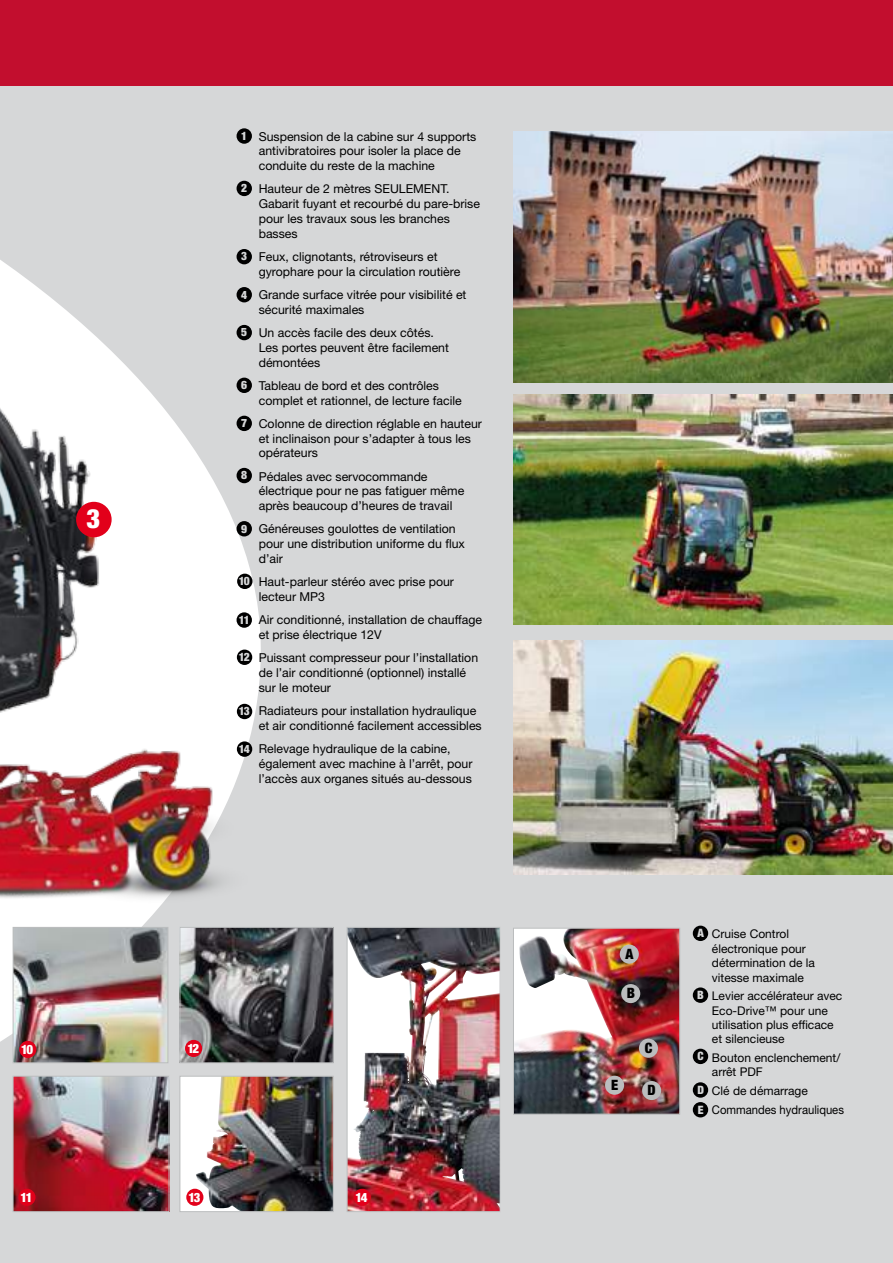
<style>
.page{position:relative;width:893px;height:1263px;background:#fff}
.page>*{position:absolute;margin:0;border:0;box-sizing:border-box;transform-origin:0 0}
.t1{font:900 condensed 26.55px "Helvetica Neue LT Std";color:#fff}
.t2{font:900 condensed 14.25px "Helvetica Neue LT Std";color:#000}
.t3{font:900 condensed 12.9px "Helvetica Neue LT Std";letter-spacing:-.11em;color:#fff}
.t4{font:12.3px/14.7px "Helvetica Neue LT Std";color:#000}
.t5{font:12px/14.4px "Helvetica Neue LT Std";color:#000}
.t6{font:900 condensed 11.55px/19.8px "Helvetica Neue LT Std";letter-spacing:-.09em;color:#d6d7d8}
</style>
<div class="page">
<div style="left:0;top:85px;width:893px;height:1178px;background:#d6d7d8"></div>
<div style="left:0;top:0;width:893px;height:85px;background:#c20e2e"></div>
<img style="left:513px;top:132px;width:380px;height:251px">
<img style="left:513px;top:641px;width:380px;height:233px">
<img style="left:15px;top:1078px;width:152px;height:132px">
<div style="left:13px;top:1076px;width:156px;height:136px;border:1px solid #bbbdbe"></div>
<div style="left:18px;top:1189px;width:18px;height:17px;background:#e2001a;border-radius:50%"></div>
<img style="left:182px;top:929px;width:150px;height:132px">
<div style="left:180px;top:927px;width:154px;height:136px;border:1px solid #bbbdbe"></div>
<div style="left:185px;top:1040px;width:17px;height:17px;background:#e2001a;border-radius:50%"></div>
<div style="left:180px;top:1076px;width:153px;height:135px;background:#fff"></div>
<img style="left:196px;top:1078px;width:136px;height:132px">
<div style="left:180px;top:1076px;width:154px;height:136px;border:1px solid #bbbdbe"></div>
<div style="left:186px;top:1189px;width:17px;height:17px;background:#e2001a;border-radius:50%"></div>
<img style="left:349px;top:929px;width:149px;height:281px">
<div style="left:347px;top:927px;width:153px;height:285px;border:1px solid #bbbdbe"></div>
<div style="left:354px;top:1189px;width:17px;height:17px;background:#e2001a;border-radius:50%"></div>
<img style="left:15px;top:936px;width:151px;height:125px">
<div style="left:13px;top:927px;width:155px;height:136px;border:1px solid #bbbdbe"></div>
<div style="left:19px;top:1041px;width:17px;height:17px;background:#e2001a;border-radius:50%"></div>
<img style="left:0;top:96px;width:295px;height:840px">
<img style="left:513px;top:394px;width:380px;height:230px">
<div style="left:76px;top:502px;width:36px;height:35px;background:#e2001a;border-radius:50%"></div>
<img style="left:515px;top:930px;width:163px;height:182px">
<div style="left:513px;top:928px;width:167px;height:186px;border:1px solid #bbbdbe"></div>
<div style="left:620px;top:944px;width:19px;height:20px;background:#bbbdbe;border-radius:50%"></div>
<div style="left:621px;top:984px;width:19px;height:19px;background:#bbbdbe;border-radius:50%"></div>
<div style="left:639px;top:1039px;width:19px;height:19px;background:#bbbdbe;border-radius:50%"></div>
<div style="left:642px;top:1081px;width:19px;height:19px;background:#bbbdbe;border-radius:50%"></div>
<div style="left:605px;top:1076px;width:19px;height:19px;background:#bbbdbe;border-radius:50%"></div>
<div style="left:237px;top:128px;width:15px;height:16px;background:#000;border-radius:50%"></div>
<div style="left:237px;top:181px;width:15px;height:15px;background:#000;border-radius:50%"></div>
<div style="left:237px;top:249px;width:15px;height:15px;background:#000;border-radius:50%"></div>
<div style="left:237px;top:287px;width:15px;height:15px;background:#000;border-radius:50%"></div>
<div style="left:237px;top:325px;width:15px;height:15px;background:#000;border-radius:50%"></div>
<div style="left:237px;top:378px;width:15px;height:15px;background:#000;border-radius:50%"></div>
<div style="left:237px;top:416px;width:15px;height:15px;background:#000;border-radius:50%"></div>
<div style="left:237px;top:468px;width:15px;height:15px;background:#000;border-radius:50%"></div>
<div style="left:237px;top:521px;width:15px;height:15px;background:#000;border-radius:50%"></div>
<div style="left:237px;top:574px;width:15px;height:15px;background:#000;border-radius:50%"></div>
<div style="left:237px;top:612px;width:15px;height:16px;background:#000;border-radius:50%"></div>
<div style="left:237px;top:649px;width:15px;height:16px;background:#000;border-radius:50%"></div>
<div style="left:237px;top:704px;width:15px;height:15px;background:#000;border-radius:50%"></div>
<div style="left:237px;top:741px;width:15px;height:16px;background:#000;border-radius:50%"></div>
<div style="left:693px;top:926px;width:15px;height:15px;background:#000;border-radius:50%"></div>
<div style="left:693px;top:987px;width:15px;height:16px;background:#000;border-radius:50%"></div>
<div style="left:693px;top:1049px;width:15px;height:15px;background:#000;border-radius:50%"></div>
<div style="left:693px;top:1082px;width:15px;height:16px;background:#000;border-radius:50%"></div>
<div style="left:693px;top:1102px;width:15px;height:15px;background:#000;border-radius:50%"></div>
<h1 class="t1" style="left:87px;top:502px;width:15px">3</h1>
<p class="t6" style="left:241px;top:126px;width:7px">1</p>
<p class="t6" style="left:241px;top:178px;width:7px">2</p>
<p class="t6" style="left:241px;top:246px;width:7px">3</p>
<p class="t6" style="left:241px;top:284px;width:7px">4</p>
<p class="t6" style="left:241px;top:322px;width:7px">5</p>
<p class="t6" style="left:241px;top:375px;width:7px">6</p>
<p class="t6" style="left:241px;top:413px;width:7px">7</p>
<p class="t6" style="left:241px;top:465px;width:7px">8</p>
<p class="t6" style="left:241px;top:518px;width:7px">9</p>
<p class="t6" style="left:239px;top:571px;width:12px">10</p>
<p class="t6" style="left:239px;top:610px;width:12px">11</p>
<p class="t6" style="left:239px;top:647px;width:12px">12</p>
<p class="t6" style="left:239px;top:701px;width:12px">13</p>
<p class="t6" style="left:239px;top:739px;width:12px">14</p>
<p class="t4" style="left:259px;top:129px;width:219px">Suspension de la cabine sur 4 supports antivibratoires pour isoler la place de conduite du reste de la machine</p>
<p class="t4" style="left:259px;top:181px;width:223px">Hauteur de 2 mètres SEULEMENT.<br>Gabarit fuyant et recourbé du pare-brise pour les travaux sous les branches basses</p>
<p class="t4" style="left:259px;top:249px;width:203px">Feux, clignotants, rétroviseurs et gyrophare pour la circulation routière</p>
<p class="t4" style="left:259px;top:287px;width:209px">Grande surface vitrée pour visibilité et sécurité maximales</p>
<p class="t4" style="left:259px;top:325px;width:192px">Un accès facile des deux côtés.<br>Les portes peuvent être facilement démontées</p>
<p class="t4" style="left:259px;top:378px;width:204px">Tableau de bord et des contrôles complet et rationnel, de lecture facile</p>
<p class="t4" style="left:259px;top:416px;width:225px">Colonne de direction réglable en hauteur et inclinaison pour s’adapter à tous les opérateurs</p>
<p class="t4" style="left:259px;top:469px;width:207px">Pédales avec servocommande électrique pour ne pas fatiguer même après beaucoup d’heures de travail</p>
<p class="t4" style="left:259px;top:521px;width:208px">Généreuses goulottes de ventilation pour une distribution uniforme du flux d’air</p>
<p class="t4" style="left:259px;top:574px;width:197px">Haut-parleur stéréo avec prise pour lecteur MP3</p>
<p class="t4" style="left:259px;top:612px;width:225px">Air conditionné, installation de chauffage et prise électrique 12V</p>
<p class="t4" style="left:259px;top:650px;width:221px">Puissant compresseur pour l’installation de l’air conditionné (optionnel) installé sur le moteur</p>
<p class="t4" style="left:259px;top:703px;width:225px">Radiateurs pour installation hydraulique et air conditionné facilement accessibles</p>
<p class="t4" style="left:259px;top:741px;width:215px">Relevage hydraulique de la cabine, également avec machine à l’arrêt, pour l’accès aux organes situés au-dessous</p>
<p class="t3" style="left:21px;top:1041px;width:14px">10</p>
<p class="t3" style="left:21px;top:1189px;width:13px">11</p>
<p class="t3" style="left:187px;top:1040px;width:13px">12</p>
<p class="t3" style="left:189px;top:1189px;width:13px">13</p>
<p class="t3" style="left:356px;top:1189px;width:13px">14</p>
<p class="t2" style="left:625px;top:945px;width:9px">A</p>
<p class="t2" style="left:627px;top:984px;width:10px">B</p>
<p class="t2" style="left:611px;top:1076px;width:9px">E</p>
<p class="t2" style="left:645px;top:1039px;width:9px">C</p>
<p class="t2" style="left:648px;top:1081px;width:10px">D</p>
<p class="t6" style="left:697px;top:923px;width:8px">A</p>
<p class="t6" style="left:697px;top:985px;width:8px">B</p>
<p class="t6" style="left:697px;top:1046px;width:8px">C</p>
<p class="t6" style="left:697px;top:1079px;width:8px">D<br>E</p>
<p class="t5" style="left:712px;top:927px;width:105px">Cruise Control électronique pour détermination de la vitesse maximale</p>
<p class="t5" style="left:712px;top:988px;width:132px">Levier accélérateur avec<br>Eco-Drive™ pour une utilisation plus efficace et silencieuse</p>
<p class="t5" style="left:712px;top:1050px;width:130px">Bouton enclenchement/ arrêt PDF</p>
<p class="t5" style="left:712px;top:1081px;width:134px;line-height:18.6px">Clé de démarrage<br>Commandes hydrauliques</p>
</div>
